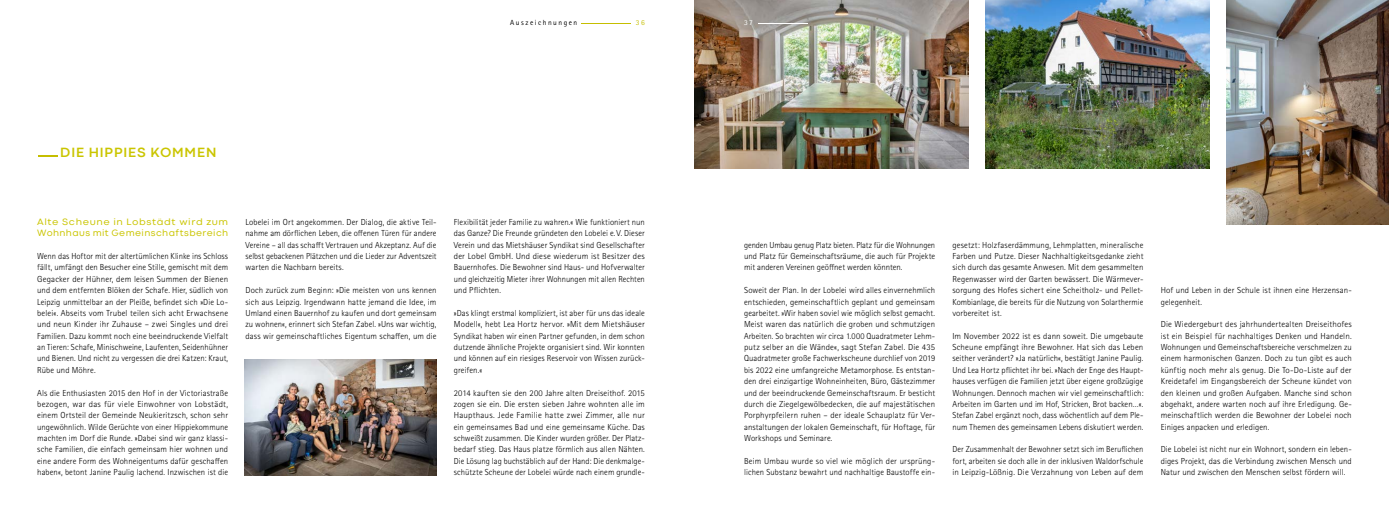
<style>
.page{position:relative;width:1389px;height:521px;background:#fff}
.page>*{position:absolute;margin:0;border:0;box-sizing:border-box;transform-origin:0 0}
.H2_auszeich{font:700 14px "Codec Cold";letter-spacing:.06em;color:#cac500}
.A4_H_Texte_H3{font:9.62px/11.4px "Codec Cold";letter-spacing:.05em;color:#cac500}
.A4_H_Texte_p_fließtext{font:300 8.75px/11.4px "Rotis Sans Serif Pro";letter-spacing:.005em;color:#000;text-align:justify}
.t1{font:7.44px "Rotis Sans Serif Pro";letter-spacing:.2em;color:#000}
.t2{font:7.44px "Rotis Sans Serif Pro";color:#c5be00}
.t3{font:7.44px "Rotis Sans Serif Pro";color:#fff}
</style>
<div class="page">
<img style="left:694px;top:0;width:275px;height:168px">
<img style="left:1226px;top:0;width:163px;height:225px">
<img style="left:245px;top:359px;width:192px;height:116px">
<img style="left:986px;top:0;width:223px;height:168px">
<hr style="left:581px;top:23px;width:50px;height:1px;background:#c5be00">
<hr style="left:758px;top:23px;width:49px;height:1px;background:#fff">
<svg style="left:39px;top:155px;width:19px;height:2px"></svg>
<p class="t1" style="left:510px;top:18px;width:69px">Auszeichnungen</p>
<p class="t2" style="left:636px;top:18px;width:10px">36</p>
<p class="t3" style="left:744px;top:18px;width:10px">37</p>
<h2 class="H2_auszeich" style="left:60px;top:144px;width:158px">DIE HIPPIES KOMMEN</h2>
<h3 class="A4_H_Texte_H3" style="left:37px;top:216px;width:192px">Alte Scheune in Lobstädt wird zum<br>Wohnhaus mit Gemeinschaftsbereich</h3>
<p class="A4_H_Texte_p_fließtext" style="left:37px;top:251px;width:193px">Wenn das Hoftor mit der altertümlichen Klinke ins Schloss fällt, umfängt den Besucher eine Stille, gemischt mit dem Gegacker der Hühner, dem leisen Summen der Bienen und dem entfernten Blöken der Schafe. Hier, südlich von Leipzig unmittelbar an der Pleiße, befindet sich »Die Lo&shy;belei«. Abseits vom Trubel teilen sich acht Erwachsene und neun Kinder ihr Zuhause – zwei Singles und drei Familien. Dazu kommt noch eine beeindruckende Vielfalt an Tieren: Schafe, Minischweine, Laufenten, Seidenhühner und Bienen. Und nicht zu vergessen die drei Katzen: Kraut, Rübe und Möhre.</p>
<p class="A4_H_Texte_p_fließtext" style="left:37px;top:387px;width:192px">Als die Enthusiasten 2015 den Hof in der Victoriastraße bezogen, war das für viele Einwohner von Lobstädt, einem Ortsteil der Gemeinde Neukieritzsch, schon sehr ungewöhnlich. Wilde Gerüchte von einer Hippiekommune machten im Dorf die Runde. »Dabei sind wir ganz klassi&shy;sche Familien, die einfach gemeinsam hier wohnen und eine andere Form des Wohneigentums dafür geschaffen haben«, betont Janine Paulig lachend. Inzwischen ist die</p>
<p class="A4_H_Texte_p_fließtext" style="left:246px;top:216px;width:193px">Lobelei im Ort angekommen. Der Dialog, die aktive Teil&shy;nahme am dörflichen Leben, die offenen Türen für andere Vereine – all das schafft Vertrauen und Akzeptanz. Auf die selbst gebackenen Plätzchen und die Lieder zur Adventszeit warten die Nachbarn bereits.</p>
<p class="A4_H_Texte_p_fließtext" style="left:246px;top:285px;width:193px">Doch zurück zum Beginn: »Die meisten von uns kennen sich aus Leipzig. Irgendwann hatte jemand die Idee, im Umland einen Bauernhof zu kaufen und dort gemeinsam zu wohnen«, erinnert sich Stefan Zabel. »Uns war wichtig, dass wir gemeinschaftliches Eigentum schaffen, um die</p>
<p class="A4_H_Texte_p_fließtext" style="left:454px;top:216px;width:193px">Flexibilität jeder Familie zu wahren.« Wie funktioniert nun das Ganze? Die Freunde gründeten den Lobelei e. V. Dieser Verein und das Mietshäuser Syndikat sind Gesellschafter der Lobel GmbH. Und diese wiederum ist Besitzer des Bauernhofes. Die Bewohner sind Haus- und Hofverwalter und gleichzeitig Mieter ihrer Wohnungen mit allen Rechten und Pflichten.</p>
<p class="A4_H_Texte_p_fließtext" style="left:454px;top:307px;width:193px">»Das klingt erstmal kompliziert, ist aber für uns das ideale Modell«, hebt Lea Hortz hervor. »Mit dem Mietshäuser Syndikat haben wir einen Partner gefunden, in dem schon dutzende ähnliche Projekte organisiert sind. Wir konnten und können auf ein riesiges Reservoir von Wissen zurück&shy;greifen.«</p>
<p class="A4_H_Texte_p_fließtext" style="left:454px;top:387px;width:193px">2014 kauften sie den 200 Jahre alten Dreiseithof. 2015 zogen sie ein. Die ersten sieben Jahre wohnten alle im Haupthaus. Jede Familie hatte zwei Zimmer, alle nur ein gemeinsames Bad und eine gemeinsame Küche. Das schweißt zusammen. Die Kinder wurden größer. Der Platz&shy;bedarf stieg. Das Haus platze förmlich aus allen Nähten.<br>Die Lösung lag buchstäblich auf der Hand: Die denkmalge&shy;schützte Scheune der Lobelei würde nach einem grundle-</p>
<p class="A4_H_Texte_p_fließtext" style="left:744px;top:239px;width:193px">genden Umbau genug Platz bieten. Platz für die Wohnungen und Platz für Gemeinschaftsräume, die auch für Projekte mit anderen Vereinen geöffnet werden könnten.</p>
<p class="A4_H_Texte_p_fließtext" style="left:744px;top:285px;width:193px">Soweit der Plan. In der Lobelei wird alles einvernehmlich entschieden, gemeinschaftlich geplant und gemeinsam gearbeitet. »Wir haben soviel wie möglich selbst gemacht.<br>Meist waren das natürlich die groben und schmutzigen Arbeiten. So brachten wir circa 1.000 Quadratmeter Lehm&shy;putz selber an die Wände«, sagt Stefan Zabel. Die 435<br>Quadratmeter große Fachwerkscheune durchlief von 2019 bis 2022 eine umfangreiche Metamorphose. Es entstan&shy;den drei einzigartige Wohneinheiten, Büro, Gästezimmer und der beeindruckende Gemeinschaftsraum. Er besticht durch die Ziegelgewölbedecken, die auf majestätischen Porphyrpfeilern ruhen – der ideale Schauplatz für Ver&shy;anstaltungen der lokalen Gemeinschaft, für Hoftage, für Workshops und Seminare.</p>
<p class="A4_H_Texte_p_fließtext" style="left:744px;top:455px;width:193px">Beim Umbau wurde so viel wie möglich der ursprüng&shy;lichen Substanz bewahrt und nachhaltige Baustoffe ein-</p>
<p class="A4_H_Texte_p_fließtext" style="left:952px;top:239px;width:193px">gesetzt: Holzfaserdämmung, Lehmplatten, mineralische Farben und Putze. Dieser Nachhaltigkeitsgedanke zieht sich durch das gesamte Anwesen. Mit dem gesammelten Regenwasser wird der Garten bewässert. Die Wärmever&shy;sorgung des Hofes sichert eine Scheitholz- und Pellet-Kombianlage, die bereits für die Nutzung von Solarthermie vorbereitet ist.</p>
<p class="A4_H_Texte_p_fließtext" style="left:952px;top:330px;width:193px">Im November 2022 ist es dann soweit. Die umgebaute Scheune empfängt ihre Bewohner. Hat sich das Leben seither verändert? »Ja natürlich«, bestätigt Janine Paulig.<br>Und Lea Hortz pflichtet ihr bei. »Nach der Enge des Haupt&shy;hauses verfügen die Familien jetzt über eigene großzügige Wohnungen. Dennoch machen wir viel gemeinschaftlich:<br>Arbeiten im Garten und im Hof, Stricken, Brot backen…«.<br>Stefan Zabel ergänzt noch, dass wöchentlich auf dem Ple&shy;num Themen des gemeinsamen Lebens diskutiert werden.</p>
<p class="A4_H_Texte_p_fließtext" style="left:952px;top:444px;width:192px">Der Zusammenhalt der Bewohner setzt sich im Beruflichen fort, arbeiten sie doch alle in der inklusiven Waldorfschule in Leipzig-Lößnig. Die Verzahnung von Leben auf dem</p>
<p class="A4_H_Texte_p_fließtext" style="left:1161px;top:285px;width:192px">Hof und Leben in der Schule ist ihnen eine Herzensan&shy;gelegenheit.</p>
<p class="A4_H_Texte_p_fließtext" style="left:1161px;top:319px;width:193px">Die Wiedergeburt des jahrhundertealten Dreiseithofes ist ein Beispiel für nachhaltiges Denken und Handeln.<br>Wohnungen und Gemeinschaftsbereiche verschmelzen zu einem harmonischen Ganzen. Doch zu tun gibt es auch künftig noch mehr als genug. Die To-Do-Liste auf der Kreidetafel im Eingangsbereich der Scheune kündet von den kleinen und großen Aufgaben. Manche sind schon abgehakt, andere warten noch auf ihre Erledigung. Ge&shy;meinschaftlich werden die Bewohner der Lobelei noch Einiges anpacken und erledigen.</p>
<p class="A4_H_Texte_p_fließtext" style="left:1161px;top:444px;width:192px">Die Lobelei ist nicht nur ein Wohnort, sondern ein leben&shy;diges Projekt, das die Verbindung zwischen Mensch und Natur und zwischen den Menschen selbst fördern will.</p>
</div>
